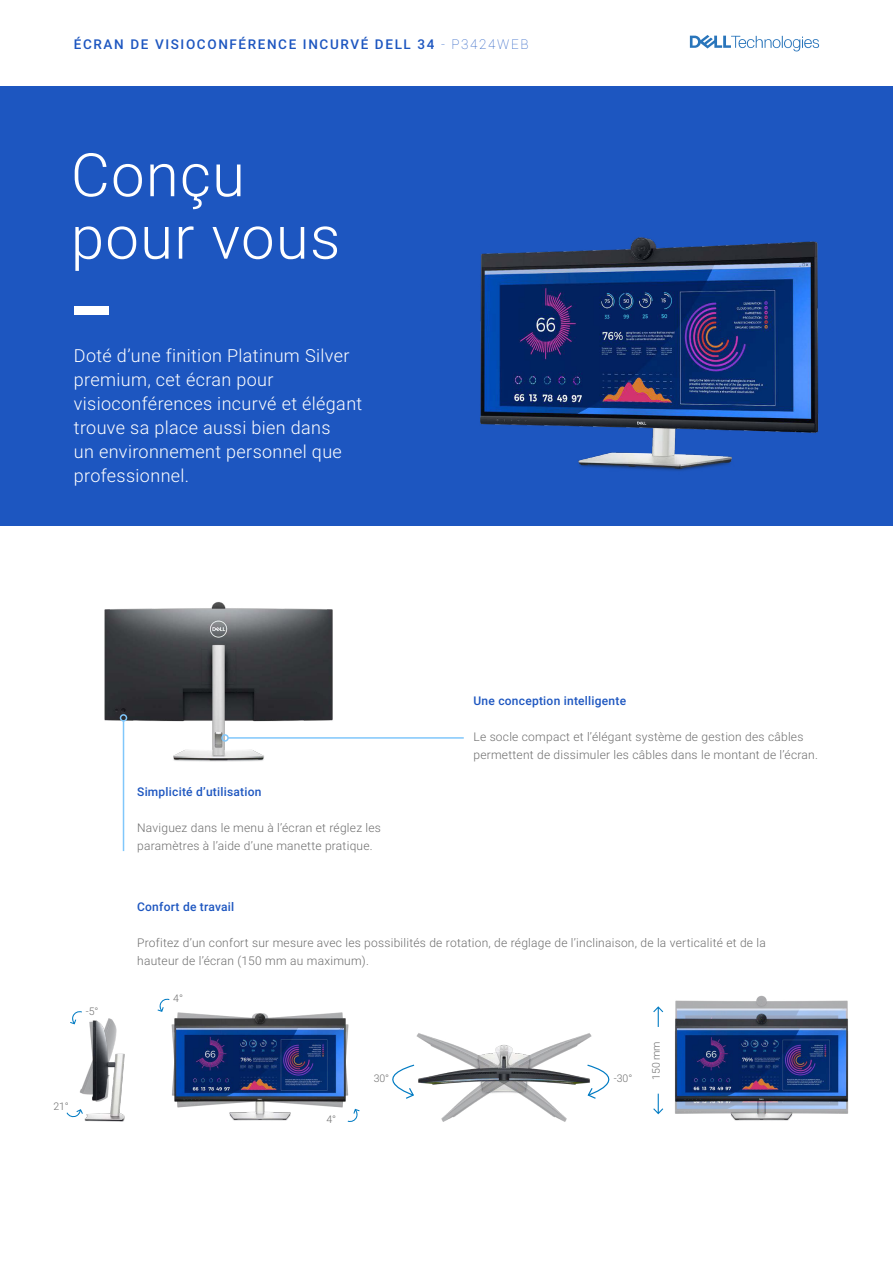
<style>
.page{position:relative;width:893px;height:1263px;background:#fff}
.page>*{position:absolute;margin:0;border:0;box-sizing:border-box;transform-origin:0 0}
.t1{font:300 60px/62.4px "Roboto";letter-spacing:.02em;color:#fff}
.t2{font:300 18px/24px "Roboto";letter-spacing:.02em;color:#fff}
.t3{font:500 13.5px "Roboto";letter-spacing:.12em;color:#1d56c0}
.t4{font:300 12px/18px "Roboto";letter-spacing:.02em;color:#6e6e6e}
.t5{font:500 12px "Roboto";letter-spacing:.02em;color:#1d56c0}
.t6{font:300 10.5px "Roboto";color:#6e6e6e}
.s1{font-weight:100}
</style>
<div class="page">
<img style="left:104px;top:602px;width:229px;height:210px">
<img style="left:675px;top:995px;width:174px;height:126px">
<img style="left:416px;top:1033px;width:176px;height:89px">
<svg style="left:392px;top:1064px;width:23px;height:35px"></svg>
<svg style="left:586px;top:1064px;width:24px;height:36px"></svg>
<svg style="left:653px;top:1006px;width:10px;height:21px"></svg>
<svg style="left:653px;top:1094px;width:10px;height:20px"></svg>
<img style="left:73px;top:1018px;width:52px;height:104px">
<svg style="left:70px;top:1011px;width:12px;height:13px"></svg>
<svg style="left:67px;top:1109px;width:16px;height:9px"></svg>
<div style="left:0;top:86px;width:893px;height:440px;background:#1d56c0"></div>
<hr style="left:123px;top:721px;width:1px;height:130px;background:#80c7fb">
<div style="left:120px;top:714px;width:7px;height:8px;border:2px solid #80c7fb;border-radius:50%"></div>
<hr style="left:228px;top:737px;width:236px;height:2px;background:#80c7fb">
<div style="left:221px;top:734px;width:8px;height:8px;border:2px solid #80c7fb;border-radius:50%"></div>
<div style="left:75px;top:306px;width:34px;height:8px;background:#fff"></div>
<img style="left:480px;top:237px;width:339px;height:234px">
<img style="left:169px;top:999px;width:180px;height:123px">
<svg style="left:158px;top:998px;width:11px;height:14px"></svg>
<svg style="left:348px;top:1109px;width:12px;height:13px"></svg>
<svg style="left:690px;top:35px;width:129px;height:16px"></svg>
<p class="t3" style="left:74px;top:35px;width:456px">ÉCRAN DE VISIOCONFÉRENCE INCURVÉ DELL 34 <span class="s1">- P3424WEB</span></p>
<h1 class="t1" style="left:71px;top:141px;width:271px">Conçu pour vous</h1>
<h2 class="t2" style="left:74px;top:343px;width:290px">Doté d’une finition Platinum Silver premium, cet écran pour visioconférences incurvé et élégant trouve sa place aussi bien dans<br>un environnement personnel que professionnel.</h2>
<p class="t5" style="left:137px;top:784px;width:126px">Simplicité d’utilisation</p>
<p class="t4" style="left:137px;top:819px;width:245px">Naviguez dans le menu à l’écran et réglez les paramètres à l’aide d’une manette pratique.</p>
<p class="t5" style="left:473px;top:693px;width:154px">Une conception intelligente</p>
<p class="t4" style="left:473px;top:728px;width:346px">Le socle compact et l’élégant système de gestion des câbles permettent de dissimuler les câbles dans le montant de l’écran.</p>
<p class="t5" style="left:137px;top:898px;width:99px">Confort de travail</p>
<p class="t4" style="left:137px;top:933px;width:630px">Profitez d’un confort sur mesure avec les possibilités de rotation, de réglage de l’inclinaison, de la verticalité et de la hauteur de l’écran (150 mm au maximum).</p>
<p class="t6" style="left:86px;top:1004px;width:14px">-5°</p>
<p class="t6" style="left:53px;top:1098px;width:17px">21°</p>
<p class="t6" style="left:173px;top:991px;width:11px">4°</p>
<p class="t6" style="left:326px;top:1112px;width:11px">4°</p>
<p class="t6" style="left:374px;top:1071px;width:17px">30°</p>
<p class="t6" style="left:614px;top:1071px;width:20px">-30°</p>
<p class="t6" style="left:649px;top:1080px;width:40px;rotate:-90deg">150 mm</p>
</div>
